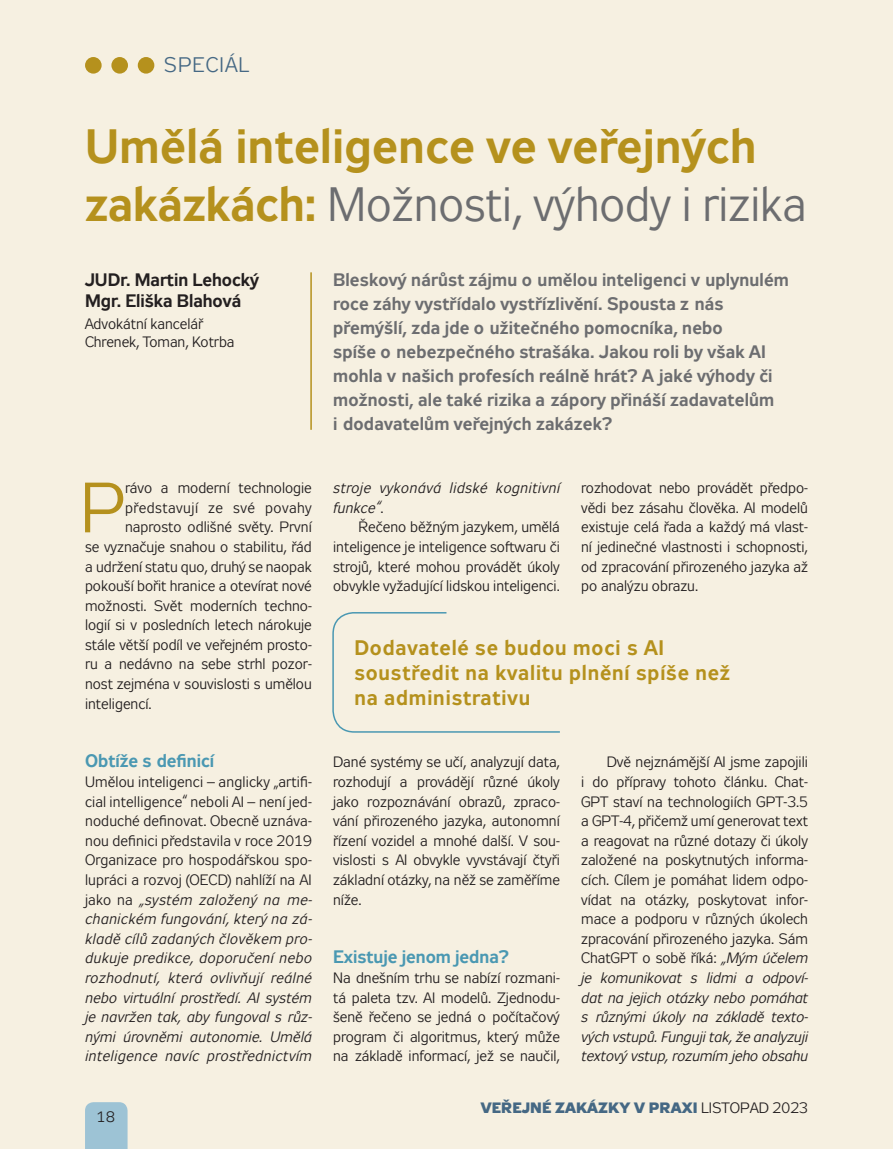
<style>
.page{position:relative;width:893px;height:1149px;background:#fff}
.page>*{position:absolute;margin:0;border:0;box-sizing:border-box;transform-origin:0 0}
.MPT_text_neodsazeny{font:70.8px "Zeppelin 31";color:#b5911d}
.MPT_titul{font:700 48px/57.6px "Zeppelin 31";letter-spacing:.01em;color:#b5911d}
.MPT_výkřik{font:700 21px/25.2px "Zeppelin 31";letter-spacing:.04em;color:#b5911d}
.t1{font:21px "Zeppelin 31";letter-spacing:.06em;color:#456884}
.MPT_perex{font:700 18px/24px "Zeppelin 31";letter-spacing:.01em;color:#6c6d70}
.MPT_autor{font:700 18px/21.6px "Zeppelin 31";color:#231f20}
.MPT_nadpis{font:700 18px "Zeppelin 31";color:#4a98b2}
.MPT_text{font:15px/19.5px "Zeppelin 31";color:#231f20;text-align:justify}
.MPT_text_neodsazeny-2{font:15px/19.5px "Zeppelin 31";color:#231f20;text-align:justify}
.MPT_text_neodsazeny-3{font:italic 15px/19.5px "Zeppelin 31";letter-spacing:.03em;color:#231f20;text-align:justify}
.MPT_autor-2{font:15px/18px "Zeppelin 31";color:#231f20}
.t2{font:700 15px "Zeppelin 33";letter-spacing:.01em;color:#456884}
.MPT_text_neodsazeny-4{font:15px "Zeppelin 31";letter-spacing:.03em;color:#231f20}
.s1{font-weight:400;color:#6c6d70}
.s2{font-style:normal}
.s3{font-style:italic}
.s4{font-family:"Zeppelin 31";font-weight:400;color:#231f20}
</style>
<div class="page">
<div style="left:0;top:0;width:893px;height:1148px;background:#f6f0e1"></div>
<div style="left:85px;top:1102px;width:43px;height:46px;background:#9dc3d5"></div>
<div style="left:138px;top:57px;width:16px;height:17px;background:#b5911d;border-radius:50%"></div>
<div style="left:111px;top:57px;width:17px;height:17px;background:#b5911d;border-radius:50%"></div>
<div style="left:85px;top:57px;width:17px;height:17px;background:#b5911d;border-radius:50%"></div>
<hr style="left:310px;top:272px;width:2px;height:157px;background:#b5911d">
<svg style="left:332px;top:612px;width:228px;height:121px"></svg>
<p class="t1" style="left:164px;top:54px;width:87px">SPECIÁL</p>
<p class="MPT_titul" style="left:85px;top:121px;width:723px">Umělá inteligence ve veřejných zakázkách: <span class="s1">Možnosti, výhody i rizika</span></p>
<p class="MPT_autor" style="left:85px;top:270px;width:175px">JUDr. Martin Lehocký<br>Mgr. Eliška Blahová</p>
<p class="MPT_autor-2" style="left:85px;top:315px;width:151px">Advokátní kancelář<br>Chrenek, Toman, Kotrba</p>
<p class="MPT_perex" style="left:333px;top:269px;width:457px">Bleskový nárůst zájmu o umělou inteligenci v uplynulém roce záhy vystřídalo vystřízlivění. Spousta z nás přemýšlí, zda jde o užitečného pomocníka, nebo<br>spíše o nebezpečného strašáka. Jakou roli by však AI mohla v našich profesích reálně hrát? A jaké výhody či možnosti, ale také rizika a zápory přináší zadavatelům<br>i dodavatelům veřejných zakázek?</p>
<p class="MPT_text_neodsazeny" style="left:80px;top:469px;width:47px">P</p>
<p class="MPT_text_neodsazeny-2" style="left:125px;top:478px;width:188px">rávo a moderní technologie</p>
<p class="MPT_text_neodsazeny-4" style="left:125px;top:499px;width:188px">představují ze své povahy</p>
<p class="MPT_text_neodsazeny-2" style="left:125px;top:517px;width:188px">naprosto odlišné světy. První</p>
<p class="MPT_text_neodsazeny-2" style="left:85px;top:537px;width:228px">se vyznačuje snahou o stabilitu, řád</p>
<p class="MPT_text_neodsazeny-2" style="left:85px;top:556px;width:228px">a udržení statu quo, druhý se naopak</p>
<p class="MPT_text_neodsazeny-2" style="left:85px;top:576px;width:228px">pokouší bořit hranice a otevírat nové</p>
<p class="MPT_text_neodsazeny-2" style="left:85px;top:596px;width:228px">možnosti. Svět moderních techno-</p>
<p class="MPT_text_neodsazeny-2" style="left:85px;top:615px;width:228px">logií si v posledních letech nárokuje</p>
<p class="MPT_text_neodsazeny-2" style="left:85px;top:635px;width:228px">stále větší podíl ve veřejném prosto-</p>
<p class="MPT_text_neodsazeny-2" style="left:85px;top:654px;width:228px">ru a nedávno na sebe strhl pozor-</p>
<p class="MPT_text_neodsazeny-2" style="left:85px;top:674px;width:228px">nost zejména v souvislosti s umělou</p>
<p class="MPT_text_neodsazeny-2" style="left:85px;top:693px;width:68px">inteligencí.</p>
<p class="MPT_nadpis" style="left:85px;top:750px;width:131px">Obtíže s definicí</p>
<p class="MPT_text_neodsazeny-3" style="left:85px;top:772px;width:228px"><span class="s2">Umělou inteligenci – anglicky „artifi&shy;cial intelligence“ neboli AI – není jed&shy;noduché definovat. Obecně uznáva&shy;nou definici představila v roce 2019<br>Organizace pro hospodářskou spo&shy;lupráci a rozvoj (OECD) nahlíží na AI jako na</span> „systém založený na me&shy;chanickém fungování, který na zá&shy;kladě cílů zadaných člověkem pro&shy;dukuje predikce, doporučení nebo rozhodnutí, která ovlivňují reálné nebo virtuální prostředí. AI systém je navržen tak, aby fungoval s růz&shy;nými úrovněmi autonomie. Umělá inteligence navíc prostřednictvím</p>
<p class="MPT_text" style="left:96px;top:1106px;width:20px">18</p>
<p class="MPT_text_neodsazeny-3" style="left:333px;top:478px;width:228px">stroje vykonává lidské kognitivní funkce“<span class="s2">.</span></p>
<p class="MPT_text" style="left:333px;top:517px;width:228px;text-indent:26px">Řečeno běžným jazykem, umělá inteligence je inteligence softwaru či strojů, které mohou provádět úkoly obvykle vyžadující lidskou inteligenci.</p>
<p class="MPT_text_neodsazeny-2" style="left:581px;top:478px;width:228px">rozhodovat nebo provádět předpo&shy;vědi bez zásahu člověka. AI modelů existuje celá řada a každý má vlast&shy;ní jedinečné vlastnosti i schopnosti, od zpracování přirozeného jazyka až po analýzu obrazu.</p>
<p class="MPT_výkřik" style="left:354px;top:636px;width:377px">Dodavatelé se budou moci s AI soustředit na kvalitu plnění spíše než na administrativu</p>
<p class="MPT_text" style="left:333px;top:752px;width:228px">Dané systémy se učí, analyzují data, rozhodují a provádějí různé úkoly jako rozpoznávání obrazů, zpraco&shy;vání přirozeného jazyka, autonomní řízení vozidel a mnohé další. V sou&shy;vislosti s AI obvykle vyvstávají čtyři základní otázky, na něž se zaměříme níže.</p>
<p class="MPT_nadpis" style="left:333px;top:946px;width:177px">Existuje jenom jedna?</p>
<p class="MPT_text_neodsazeny-2" style="left:333px;top:967px;width:228px">Na dnešním trhu se nabízí rozmani&shy;tá paleta tzv. AI modelů. Zjednodu&shy;šeně řečeno se jedná o počítačový program či algoritmus, který může na základě informací, jež se naučil,</p>
<p class="MPT_text" style="left:581px;top:752px;width:228px;text-indent:26px">Dvě nejznámější AI jsme zapojili i do přípravy tohoto článku. Chat-GPT staví na technologiích GPT-3.5 a GPT-4, přičemž umí generovat text a reagovat na různé dotazy či úkoly založené na poskytnutých informa&shy;cích. Cílem je pomáhat lidem odpo&shy;vídat na otázky, poskytovat infor&shy;mace a podporu v různých úkolech zpracování přirozeného jazyka. Sám ChatGPT o sobě říká: <span class="s3">„Mým účelem je komunikovat s lidmi a odpoví&shy;dat na jejich otázky nebo pomáhat s různými úkoly na základě texto&shy;vých vstupů. Funguji tak, že analyzuji textový vstup, rozumím jeho obsahu</span></p>
<p class="t2" style="left:481px;top:1098px;width:329px">VEŘEJNÉ ZAKÁZKY V PRAXI <span class="s4">LISTOPAD 2023</span></p>
</div>
